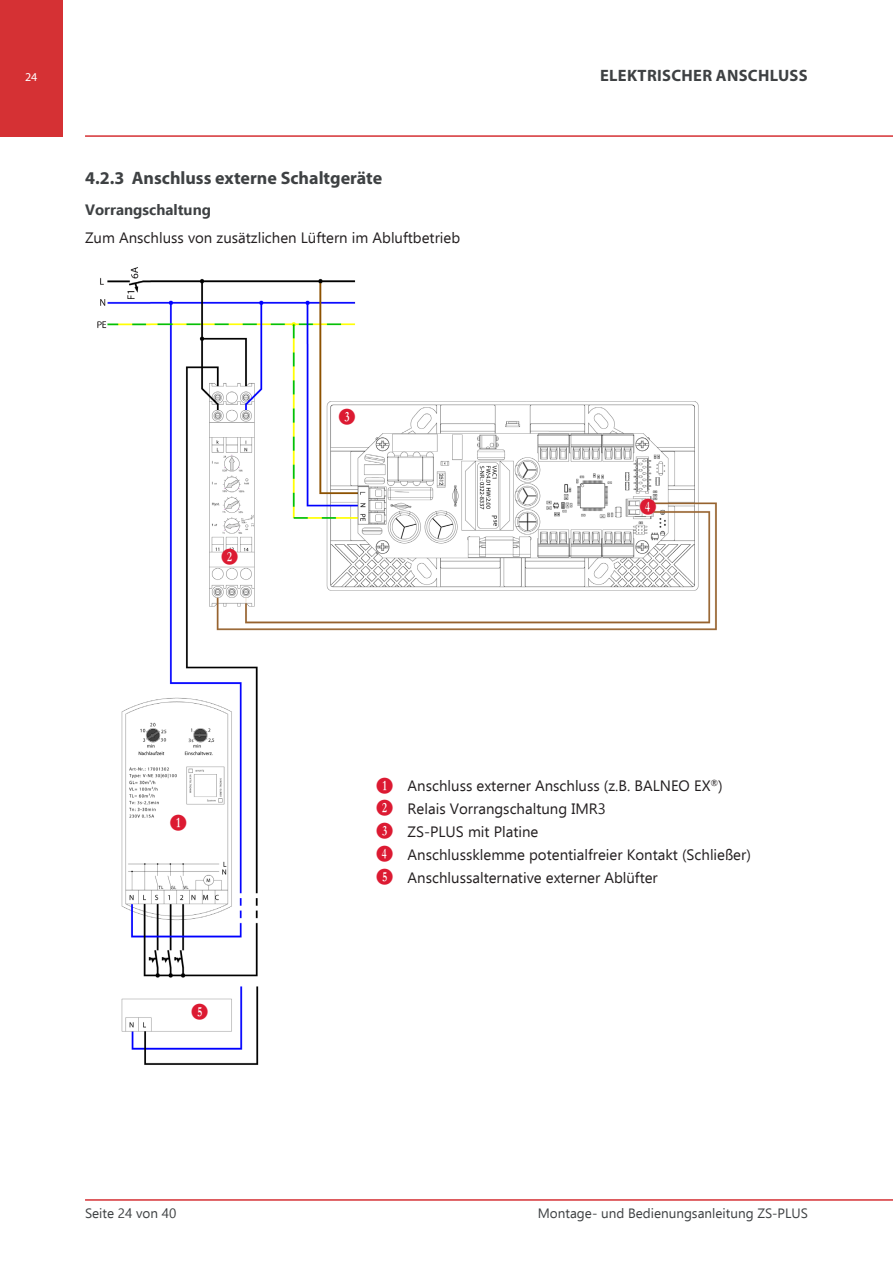
<style>
.page{position:relative;width:893px;height:1263px;background:#fff}
.page>*{position:absolute;margin:0;border:0;box-sizing:border-box;transform-origin:0 0}
.t1{font:700 18px "Myriad Pro";color:#3e4143}
.t2{font:700 16.5px "Myriad Pro";letter-spacing:.02em;color:#3e4143}
.t3{font:15px/23px "Ebrima";color:#231f20}
.t4{font:700 15px "Ebrima";color:#3e4143}
.t5{font:15px "Numberpile";color:#dc1a32}
.t6{font:13.5px "Ebrima";color:#3e4143}
.t7{font:12px "Myriad Pro";color:#fff}
.s1{font-family:"Numberpile";color:#dc1a32}
</style>
<div class="page">
<hr style="left:85px;top:135px;width:808px;height:2px;background:#d53134">
<hr style="left:85px;top:1199px;width:808px;height:2px;background:#d53134">
<div style="left:0;top:0;width:63px;height:137px;background:#d53134"></div>
<img style="left:97px;top:267px;width:620px;height:798px">
<p class="t7" style="left:25px;top:70px;width:14px">24</p>
<p class="t1" style="left:85px;top:168px;width:299px">4.2.3 Anschluss externe Schaltgeräte</p>
<p class="t4" style="left:85px;top:198px;width:127px">Vorrangschaltung</p>
<p class="t3" style="left:85px;top:225px;width:377px">Zum Anschluss von zusätzlichen Lüftern im Abluftbetrieb</p>
<p class="t5" style="left:221px;top:549px;width:19px">C</p>
<p class="t5" style="left:338px;top:408px;width:19px">D</p>
<p class="t2" style="left:600px;top:67px;width:209px">ELEKTRISCHER ANSCHLUSS</p>
<p class="t5" style="left:640px;top:498px;width:19px">E</p>
<p class="t5" style="left:170px;top:814px;width:19px">B</p>
<p class="t5" style="left:191px;top:1004px;width:19px">F</p>
<p class="t6" style="left:85px;top:1203px;width:93px">Seite 24 von 40</p>
<p class="t3" style="left:376px;top:773px;width:376px"><span class="s1">B</span> Anschluss externer Anschluss (z.B. BALNEO EX<sup>®</sup>)<br><span class="s1">C</span> Relais Vorrangschaltung IMR3<br><span class="s1">D</span> ZS-PLUS mit Platine<br><span class="s1">E</span> Anschlussklemme potentialfreier Kontakt (Schließer)<br><span class="s1">F</span> Anschlussalternative externer Ablüfter</p>
<p class="t6" style="left:538px;top:1203px;width:272px">Montage- und Bedienungsanleitung ZS-PLUS</p>
</div>
